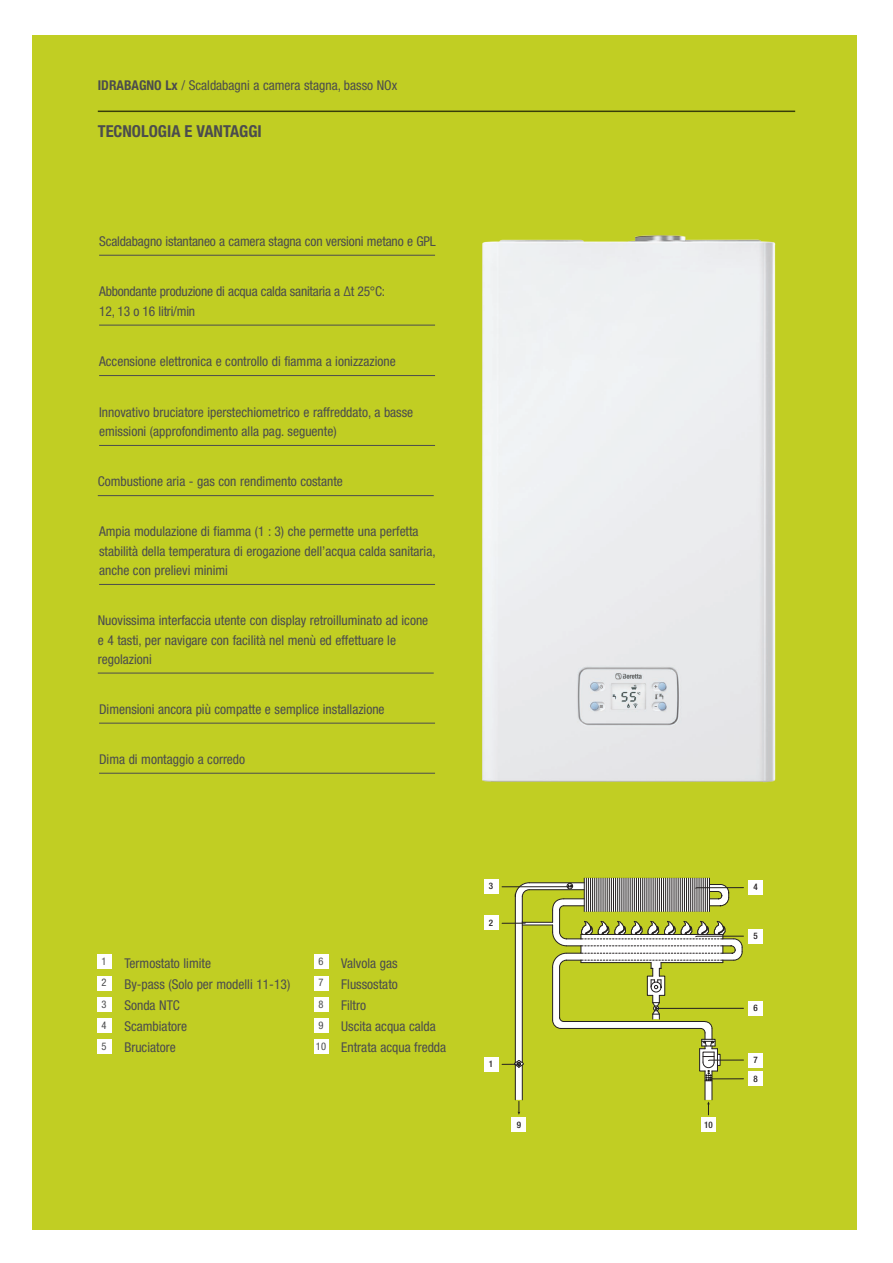
<style>
.page{position:relative;width:893px;height:1263px;background:#fff}
.page>*{position:absolute;margin:0;border:0;box-sizing:border-box;transform-origin:0 0}
.t1{font:700 condensed 16.5px "Helvetica Neue LT Std";color:#4b4c4d}
.t2{font:condensed 13.5px/21px "Helvetica Neue LT Std";color:#4b4c4d}
.t3{font:condensed 10.5px/21.3px "Helvetica Neue LT Std";color:#4b4c4d;text-align:justify}
.t4{font:500 condensed 9px/18.8px "Helvetica Neue LT Std";color:#231f20}
.s1{font-weight:700}
</style>
<div class="page">
<div style="left:32px;top:35px;width:825px;height:1195px;background:#c1ce23"></div>
<hr style="left:98px;top:111px;width:697px;height:1px;background:#4b4c4d">
<div style="left:748px;top:929px;width:15px;height:14px;background:#fff"></div>
<div style="left:748px;top:1001px;width:15px;height:15px;background:#fff"></div>
<div style="left:748px;top:1052px;width:15px;height:15px;background:#fff"></div>
<div style="left:748px;top:1071px;width:15px;height:15px;background:#fff"></div>
<div style="left:484px;top:915px;width:15px;height:15px;background:#fff"></div>
<div style="left:484px;top:879px;width:15px;height:15px;background:#fff"></div>
<div style="left:484px;top:1057px;width:15px;height:15px;background:#fff"></div>
<div style="left:511px;top:1117px;width:15px;height:15px;background:#fff"></div>
<div style="left:701px;top:1117px;width:15px;height:15px;background:#fff"></div>
<div style="left:748px;top:880px;width:15px;height:15px;background:#fff"></div>
<hr style="left:709px;top:878px;width:1px;height:33px;background:#231f20">
<hr style="left:707px;top:878px;width:1px;height:33px;background:#231f20">
<hr style="left:705px;top:878px;width:1px;height:33px;background:#231f20">
<hr style="left:701px;top:878px;width:1px;height:33px;background:#231f20">
<hr style="left:703px;top:878px;width:1px;height:33px;background:#231f20">
<hr style="left:699px;top:878px;width:1px;height:33px;background:#231f20">
<hr style="left:697px;top:878px;width:1px;height:33px;background:#231f20">
<hr style="left:694px;top:878px;width:1px;height:33px;background:#231f20">
<hr style="left:692px;top:878px;width:1px;height:33px;background:#231f20">
<hr style="left:690px;top:878px;width:1px;height:33px;background:#231f20">
<hr style="left:688px;top:878px;width:1px;height:33px;background:#231f20">
<hr style="left:684px;top:878px;width:1px;height:33px;background:#231f20">
<hr style="left:686px;top:878px;width:1px;height:33px;background:#231f20">
<hr style="left:680px;top:878px;width:1px;height:33px;background:#231f20">
<hr style="left:682px;top:878px;width:1px;height:33px;background:#231f20">
<hr style="left:678px;top:878px;width:1px;height:33px;background:#231f20">
<hr style="left:676px;top:878px;width:1px;height:33px;background:#231f20">
<hr style="left:674px;top:878px;width:1px;height:33px;background:#231f20">
<hr style="left:669px;top:878px;width:1px;height:33px;background:#231f20">
<hr style="left:671px;top:878px;width:1px;height:33px;background:#231f20">
<hr style="left:665px;top:878px;width:1px;height:33px;background:#231f20">
<hr style="left:667px;top:878px;width:1px;height:33px;background:#231f20">
<hr style="left:661px;top:878px;width:1px;height:33px;background:#231f20">
<hr style="left:663px;top:878px;width:1px;height:33px;background:#231f20">
<hr style="left:659px;top:878px;width:1px;height:33px;background:#231f20">
<hr style="left:657px;top:878px;width:1px;height:33px;background:#231f20">
<hr style="left:655px;top:878px;width:1px;height:33px;background:#231f20">
<hr style="left:653px;top:878px;width:1px;height:33px;background:#231f20">
<hr style="left:651px;top:878px;width:1px;height:33px;background:#231f20">
<hr style="left:649px;top:878px;width:1px;height:33px;background:#231f20">
<hr style="left:646px;top:878px;width:1px;height:33px;background:#231f20">
<hr style="left:644px;top:878px;width:1px;height:33px;background:#231f20">
<hr style="left:642px;top:878px;width:1px;height:33px;background:#231f20">
<hr style="left:640px;top:878px;width:1px;height:33px;background:#231f20">
<hr style="left:638px;top:878px;width:1px;height:33px;background:#231f20">
<hr style="left:636px;top:878px;width:1px;height:33px;background:#231f20">
<hr style="left:634px;top:878px;width:1px;height:33px;background:#231f20">
<hr style="left:630px;top:878px;width:1px;height:33px;background:#231f20">
<hr style="left:632px;top:878px;width:1px;height:33px;background:#231f20">
<hr style="left:626px;top:878px;width:1px;height:33px;background:#231f20">
<hr style="left:628px;top:878px;width:1px;height:33px;background:#231f20">
<hr style="left:621px;top:878px;width:1px;height:33px;background:#231f20">
<hr style="left:624px;top:878px;width:1px;height:33px;background:#231f20">
<hr style="left:619px;top:878px;width:1px;height:33px;background:#231f20">
<hr style="left:617px;top:878px;width:1px;height:33px;background:#231f20">
<hr style="left:615px;top:878px;width:1px;height:33px;background:#231f20">
<hr style="left:613px;top:878px;width:1px;height:33px;background:#231f20">
<hr style="left:611px;top:878px;width:1px;height:33px;background:#231f20">
<hr style="left:609px;top:878px;width:1px;height:33px;background:#231f20">
<hr style="left:607px;top:878px;width:1px;height:33px;background:#231f20">
<hr style="left:605px;top:878px;width:1px;height:33px;background:#231f20">
<hr style="left:603px;top:878px;width:1px;height:33px;background:#231f20">
<hr style="left:601px;top:878px;width:1px;height:33px;background:#231f20">
<hr style="left:598px;top:878px;width:1px;height:33px;background:#231f20">
<hr style="left:596px;top:878px;width:1px;height:33px;background:#231f20">
<hr style="left:594px;top:878px;width:1px;height:33px;background:#231f20">
<hr style="left:592px;top:878px;width:1px;height:33px;background:#231f20">
<hr style="left:590px;top:878px;width:1px;height:33px;background:#231f20">
<hr style="left:586px;top:878px;width:1px;height:33px;background:#231f20">
<hr style="left:588px;top:878px;width:1px;height:33px;background:#231f20">
<hr style="left:584px;top:878px;width:1px;height:33px;background:#231f20">
<svg style="left:501px;top:882px;width:243px;height:233px"></svg>
<img style="left:482px;top:235px;width:294px;height:548px">
<hr style="left:98px;top:495px;width:336px;height:1px;background:#4b4c4d">
<hr style="left:99px;top:723px;width:336px;height:1px;background:#4b4c4d">
<hr style="left:99px;top:773px;width:336px;height:1px;background:#4b4c4d">
<hr style="left:99px;top:255px;width:336px;height:1px;background:#4b4c4d">
<hr style="left:99px;top:375px;width:336px;height:1px;background:#4b4c4d">
<hr style="left:99px;top:445px;width:336px;height:1px;background:#4b4c4d">
<hr style="left:99px;top:584px;width:336px;height:1px;background:#4b4c4d">
<hr style="left:98px;top:673px;width:336px;height:1px;background:#4b4c4d">
<div style="left:97px;top:954px;width:15px;height:15px;background:#fff"></div>
<div style="left:97px;top:975px;width:15px;height:15px;background:#fff"></div>
<div style="left:97px;top:997px;width:15px;height:15px;background:#fff"></div>
<div style="left:97px;top:1018px;width:15px;height:15px;background:#fff"></div>
<div style="left:97px;top:1039px;width:15px;height:15px;background:#fff"></div>
<div style="left:314px;top:954px;width:14px;height:15px;background:#fff"></div>
<div style="left:314px;top:975px;width:14px;height:15px;background:#fff"></div>
<div style="left:314px;top:997px;width:14px;height:15px;background:#fff"></div>
<div style="left:314px;top:1018px;width:14px;height:15px;background:#fff"></div>
<div style="left:314px;top:1039px;width:14px;height:15px;background:#fff"></div>
<hr style="left:99px;top:325px;width:336px;height:1px;background:#4b4c4d">
<p class="t2" style="left:98px;top:75px;width:301px"><span class="s1">IDRABAGNO Lx</span> / Scaldabagni a camera stagna, basso NOx</p>
<p class="t1" style="left:98px;top:121px;width:166px">TECNOLOGIA E VANTAGGI</p>
<p class="t2" style="left:99px;top:230px;width:338px">Scaldabagno istantaneo a camera stagna con versioni metano e GPL</p>
<p class="t2" style="left:99px;top:282px;width:288px;line-height:19.5px">Abbondante produzione di acqua calda sanitaria a Δt 25°C:<br>12, 13 o 16 litri/min</p>
<p class="t2" style="left:99px;top:351px;width:298px">Accensione elettronica e controllo di fiamma a ionizzazione</p>
<p class="t2" style="left:99px;top:402px;width:316px;line-height:19.5px">Innovativo bruciatore iperstechiometrico e raffreddato, a basse emissioni (approfondimento alla pag. seguente)</p>
<p class="t2" style="left:98px;top:471px;width:247px">Combustione aria - gas con rendimento costante</p>
<p class="t2" style="left:99px;top:522px;width:338px;line-height:19.5px">Ampia modulazione di fiamma (1 : 3) che permette una perfetta stabilità della temperatura di erogazione dell’acqua calda sanitaria, anche con prelievi minimi</p>
<p class="t2" style="left:98px;top:611px;width:332px;line-height:19.5px">Nuovissima interfaccia utente con display retroilluminato ad icone e 4 tasti, per navigare con facilità nel menù ed effettuare le regolazioni</p>
<p class="t2" style="left:99px;top:699px;width:287px">Dimensioni ancora più compatte e semplice installazione</p>
<p class="t2" style="left:99px;top:749px;width:148px">Dima di montaggio a corredo</p>
<p class="t3" style="left:102px;top:951px;width:7px">1<br>2<br>3<br>4<br>5</p>
<p class="t3" style="left:316px;top:951px;width:12px;text-align:left">6<br>7<br>8<br>9<br>10</p>
<p class="t2" style="left:341px;top:952px;width:106px">Valvola gas<br>Flussostato<br>Filtro<br>Uscita acqua calda<br>Entrata acqua fredda</p>
<p class="t2" style="left:124px;top:952px;width:167px">Termostato limite<br>By-pass (Solo per modelli 11-13)<br>Sonda NTC<br>Scambiatore<br>Bruciatore</p>
<p class="t4" style="left:489px;top:876px;width:6px">3</p>
<p class="t4" style="left:489px;top:913px;width:6px">2</p>
<p class="t4" style="left:489px;top:1054px;width:6px">1</p>
<p class="t4" style="left:517px;top:1115px;width:6px">9</p>
<p class="t4" style="left:704px;top:1115px;width:10px">10</p>
<p class="t4" style="left:753px;top:878px;width:6px">4</p>
<p class="t4" style="left:753px;top:926px;width:6px">5</p>
<p class="t4" style="left:753px;top:998px;width:6px">6</p>
<p class="t4" style="left:753px;top:1050px;width:6px">7<br>8</p>
</div>
